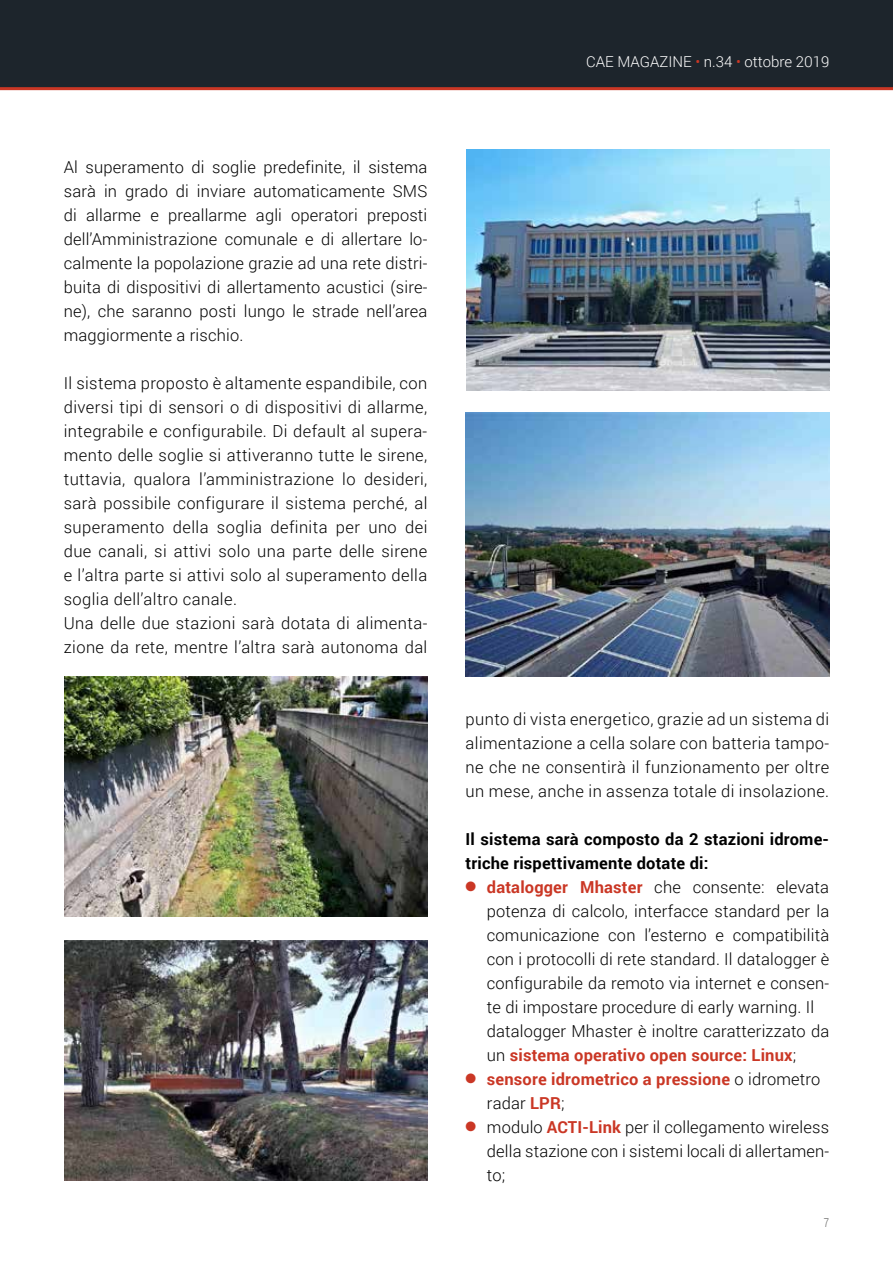
<style>
.page{position:relative;width:893px;height:1263px;background:#fff}
.page>*{position:absolute;margin:0;border:0;box-sizing:border-box;transform-origin:0 0}
.t1{font:300 16.5px/24px "Roboto";letter-spacing:.025em;color:#000;text-align:justify}
.t2{font:700 16.5px/24px "Roboto";letter-spacing:.01em;color:#000}
.t3{font:700 16.5px/24px "Roboto";letter-spacing:.01em;color:#ca3725}
.t4{font:300 15px "Roboto";color:#fff}
.t5{font:300 12px "Roboto";color:#575756;scale:.8 1}
.s1{color:#ca3725}
.s2{font-weight:700;color:#ca3725}
.s3{font-weight:300;color:#000}
</style>
<div class="page">
<div style="left:0;top:0;width:893px;height:88px;background:#1d252c"></div>
<hr style="left:0;top:87px;width:893px;height:3px;background:#ca3725">
<img style="left:64px;top:677px;width:363px;height:240px">
<img style="left:64px;top:941px;width:363px;height:240px">
<img style="left:466px;top:149px;width:363px;height:241px">
<img style="left:466px;top:413px;width:363px;height:264px">
<p class="t1" style="left:64px;top:154px;width:365px">Al superamento di soglie predefinite, il sistema sarà in grado di inviare automaticamente SMS di allarme e preallarme agli operatori preposti dell’Amministrazione comunale e di allertare lo&shy;calmente la popolazione grazie ad una rete distri&shy;buita di dispositivi di allertamento acustici (sire&shy;ne), che saranno posti lungo le strade nell’area maggiormente a rischio.</p>
<p class="t1" style="left:64px;top:370px;width:365px;text-align:left">Il sistema proposto è altamente espandibile, con diversi tipi di sensori o di dispositivi di allarme, integrabile e configurabile. Di default al supera&shy;mento delle soglie si attiveranno tutte le sirene, tuttavia, qualora l’amministrazione lo desideri, sarà possibile configurare il sistema perché, al superamento della soglia definita per uno dei due canali, si attivi solo una parte delle sirene e l’altra parte si attivi solo al superamento della soglia dell’altro canale.<br>Una delle due stazioni sarà dotata di alimenta&shy;zione da rete, mentre l’altra sarà autonoma dal</p>
<p class="t4" style="left:586px;top:52px;width:245px">CAE MAGAZINE <span class="s1">•</span> n.34 <span class="s1">•</span> ottobre 2019</p>
<p class="t1" style="left:466px;top:707px;width:365px">punto di vista energetico, grazie ad un sistema di alimentazione a cella solare con batteria tampo&shy;ne che ne consentirà il funzionamento per oltre un mese, anche in assenza totale di insolazione.</p>
<p class="t2" style="left:466px;top:826px;width:365px">Il sistema sarà composto da 2 stazioni idrome&shy;triche rispettivamente dotate di:</p>
<p class="t1" style="left:487px;top:874px;width:344px;text-align:left;text-indent:-21px"><span class="s1">●</span> <span class="s2">datalogger Mhaster</span> che consente: elevata potenza di calcolo, interfacce standard per la comunicazione con l’esterno e compatibilità con i protocolli di rete standard. Il datalogger è configurabile da remoto via internet e consen&shy;te di impostare procedure di early warning. Il datalogger Mhaster è inoltre caratterizzato da un <span class="s2">sistema operativo open source: Linux</span>;</p>
<p class="t3" style="left:487px;top:1066px;width:335px;text-indent:-21px">● sensore idrometrico a pressione <span class="s3">o idrometro radar</span> LPR<span class="s3">;</span></p>
<p class="t1" style="left:487px;top:1114px;width:344px;text-indent:-21px"><span class="s1">●</span> modulo <span class="s2">ACTI-Link</span> per il collegamento wireless della stazione con i sistemi locali di allertamen&shy;to;</p>
<p class="t5" style="left:824px;top:1214px;width:8px">7</p>
</div>
